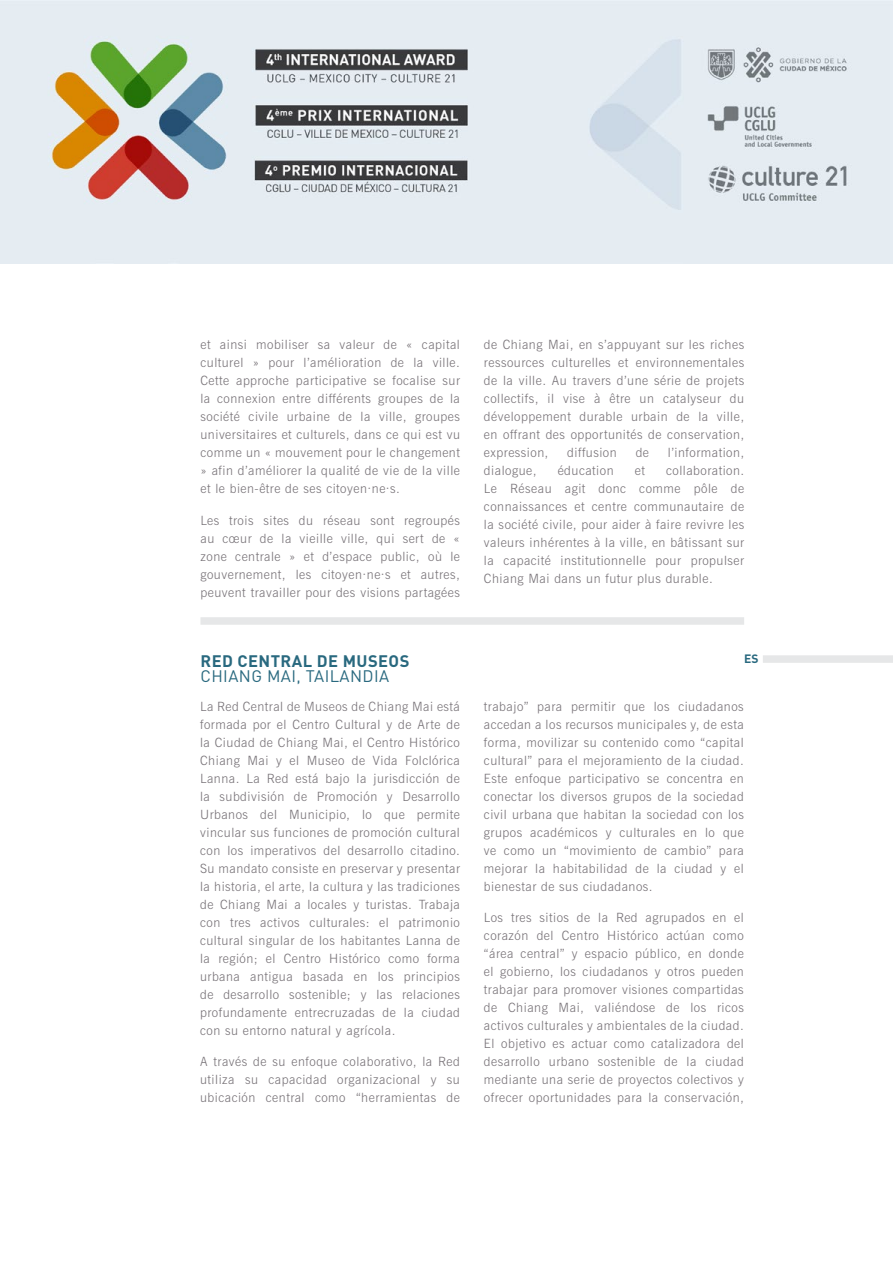
<style>
.page{position:relative;width:893px;height:1263px;background:#fff}
.page>*{position:absolute;margin:0;border:0;box-sizing:border-box;transform-origin:0 0}
.t1{font:16.5px "DIN Pro";letter-spacing:.025em;color:#29697f}
.t2{font:700 16.5px "DIN Pro";letter-spacing:.025em;color:#29697f}
.t3{font:300 12.75px/18px "News Gothic BT";letter-spacing:.04em;color:#777277;text-align:justify}
.t4{font:700 12px "DIN Pro";color:#29697f}
</style>
<div class="page">
<img style="left:0;top:0;width:893px;height:264px">
<div style="left:200px;top:617px;width:544px;height:8px;background:#e6e7e8"></div>
<div style="left:763px;top:655px;width:130px;height:8px;background:#e6e7e8"></div>
<p class="t3" style="left:200px;top:335px;width:261px">et ainsi mobiliser sa valeur de « capital culturel » pour l’amélioration de la ville.<br>Cette approche participative se focalise sur la connexion entre différents groupes de la société civile urbaine de la ville, groupes universitaires et culturels, dans ce qui est vu comme un « mouvement pour le changement » afin d’améliorer la qualité de vie de la ville et le bien-être de ses citoyen·ne·s.</p>
<p class="t3" style="left:200px;top:511px;width:261px">Les trois sites du réseau sont regroupés au cœur de la vieille ville, qui sert de « zone centrale » et d’espace public, où le gouvernement, les citoyen·ne·s et autres, peuvent travailler pour des visions partagées</p>
<p class="t2" style="left:200px;top:649px;width:210px">RED CENTRAL DE MUSEOS</p>
<p class="t1" style="left:200px;top:664px;width:190px">CHIANG MAI, TAILANDIA</p>
<p class="t3" style="left:200px;top:697px;width:261px">La Red Central de Museos de Chiang Mai está formada por el Centro Cultural y de Arte de la Ciudad de Chiang Mai, el Centro Histórico Chiang Mai y el Museo de Vida Folclórica Lanna. La Red está bajo la jurisdicción de la subdivisión de Promoción y Desarrollo Urbanos del Municipio, lo que permite vincular sus funciones de promoción cultural con los imperativos del desarrollo citadino.<br>Su mandato consiste en preservar y presentar la historia, el arte, la cultura y las tradiciones de Chiang Mai a locales y turistas. Trabaja con tres activos culturales: el patrimonio cultural singular de los habitantes Lanna de la región; el Centro Histórico como forma urbana antigua basada en los principios de desarrollo sostenible; y las relaciones profundamente entrecruzadas de la ciudad con su entorno natural y agrícola.</p>
<p class="t3" style="left:200px;top:1053px;width:261px">A través de su enfoque colaborativo, la Red utiliza su capacidad organizacional y su ubicación central como “herramientas de</p>
<p class="t3" style="left:484px;top:335px;width:262px">de Chiang Mai, en s’appuyant sur les riches ressources culturelles et environnementales de la ville. Au travers d’une série de projets collectifs, il vise à être un catalyseur du développement durable urbain de la ville, en offrant des opportunités de conservation, expression,</p>
<p class="t3" style="left:567px;top:443px;width:51px">diffusion</p>
<p class="t3" style="left:636px;top:443px;width:15px">de</p>
<p class="t3" style="left:668px;top:443px;width:78px">l’information,</p>
<p class="t3" style="left:484px;top:461px;width:54px">dialogue,</p>
<p class="t3" style="left:558px;top:461px;width:57px">éducation</p>
<p class="t3" style="left:635px;top:461px;width:12px">et</p>
<p class="t3" style="left:484px;top:461px;width:262px;text-indent:182px">collaboration.<br>Le Réseau agit donc comme pôle de connaissances et centre communautaire de la société civile, pour aider à faire revivre les valeurs inhérentes à la ville, en bâtissant sur la capacité institutionnelle pour propulser Chiang Mai dans un futur plus durable.</p>
<p class="t4" style="left:744px;top:651px;width:16px">ES</p>
<p class="t3" style="left:484px;top:697px;width:261px">trabajo” para permitir que los ciudadanos accedan a los recursos municipales y, de esta forma, movilizar su contenido como “capital cultural” para el mejoramiento de la ciudad.<br>Este enfoque participativo se concentra en conectar los diversos grupos de la sociedad civil urbana que habitan la sociedad con los grupos académicos y culturales en lo que ve como un “movimiento de cambio” para mejorar la habitabilidad de la ciudad y el bienestar de sus ciudadanos.</p>
<p class="t3" style="left:484px;top:909px;width:261px">Los tres sitios de la Red agrupados en el corazón del Centro Histórico actúan como “área central” y espacio público, en donde el gobierno, los ciudadanos y otros pueden trabajar para promover visiones compartidas de Chiang Mai, valiéndose de los ricos activos culturales y ambientales de la ciudad.<br>El objetivo es actuar como catalizadora del desarrollo urbano sostenible de la ciudad mediante una serie de proyectos colectivos y ofrecer oportunidades para la conservación,</p>
</div>
